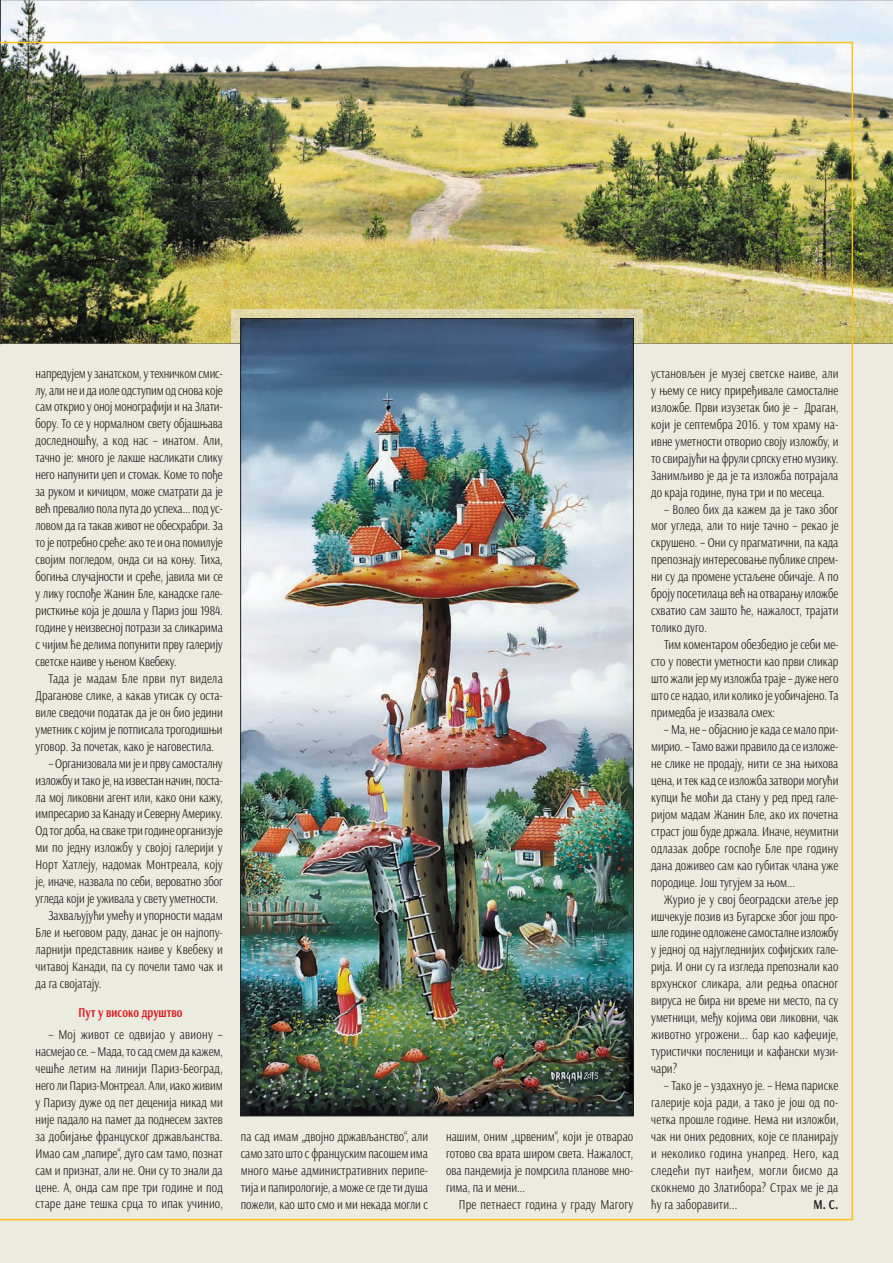
<style>
.page{position:relative;width:893px;height:1263px;background:#ecebdf}
.page>*{position:absolute;margin:0;border:0;box-sizing:border-box;transform-origin:0 0}
.t1{font:13.5px/17px "Arsenal";color:#231f20;text-align:justify;scale:.8 1}
.t2{font:13.5px "Arsenal";letter-spacing:-.02em;color:#231f20;scale:.8 1}
.t3{font:700 13.5px "Arsenal";color:#d81c23;scale:.8 1}
.t4{font:700 13.5px "Arsenal";color:#231f20;scale:.8 1}
</style>
<div class="page">
<svg style="left:0;top:0;width:1px;height:42px"></svg>
<img style="left:1px;top:0;width:892px;height:344px">
<img style="left:0;top:42px;width:853px;height:1178px">
<p class="t1" style="left:36px;top:365px;width:236px">напредујем у занатском, у техничком смис&shy;лу, али не и да иоле одступим од снова које сам открио у оној монографији и на Злати&shy;бору. То се у нормалном свету објашњава доследношћу, а код нас – инатом. Али, тачно је: много је лакше насликати слику него напунити џеп и стомак. Коме то пође за руком и кичицом, може сматрати да је већ превалио пола пута до успеха... под ус&shy;ловом да га такав живот не обесхрабри. За то је потребно среће: ако те и она помилује својим погледом, онда си на коњу. Тиха, богиња случајности и среће, јавила ми се у лику госпође Жанин Бле, канадске гале&shy;ристкиње која је дошла у Париз још 1984. године у неизвесној потрази за сликарима с чијим ће делима попунити прву галерију светске наиве у њеном Квебеку.</p>
<p class="t1" style="left:36px;top:670px;width:236px;text-indent:13px">Тада је мадам Бле први пут видела Драганове слике, а какав утисак су оста&shy;виле сведочи податак да је он био једини уметник с којим је потписала трогодишњи уговор. За почетак, како је наговестила.</p>
<p class="t1" style="left:48px;top:755px;width:220px">– Организовала ми је и прву самосталну</p>
<p class="t2" style="left:36px;top:772px;width:236px">изложбу и тако је, на известан начин, поста-</p>
<p class="t1" style="left:36px;top:788px;width:236px">ла мој ликовни агент или, како они кажу,</p>
<p class="t1" style="left:36px;top:805px;width:236px">импресарио за Канаду и Северну Америку.</p>
<p class="t1" style="left:36px;top:822px;width:235px">Од тог доба, на сваке три године организује</p>
<p class="t1" style="left:36px;top:839px;width:235px">ми по једну изложбу у својој галерији у</p>
<p class="t1" style="left:36px;top:856px;width:235px">Норт Хатлеју, надомак Монтреала, коју</p>
<p class="t1" style="left:36px;top:873px;width:236px">је, иначе, назвала по себи, вероватно због</p>
<p class="t1" style="left:36px;top:890px;width:230px">угледа који је уживала у свету уметности.</p>
<p class="t1" style="left:48px;top:907px;width:220px">Захваљујући умећу и упорности мадам</p>
<p class="t1" style="left:36px;top:924px;width:236px">Бле и његовом раду, данас је он најпопу-</p>
<p class="t1" style="left:36px;top:941px;width:236px">ларнији представник наиве у Квебеку и</p>
<p class="t1" style="left:36px;top:958px;width:236px">читавој Канади, па су почели тамо чак и</p>
<p class="t1" style="left:36px;top:975px;width:84px">да га својатају.</p>
<p class="t3" style="left:79px;top:1004px;width:131px">Пут у високо друштво</p>
<p class="t1" style="left:36px;top:1026px;width:236px;text-indent:13px">– Мој живот се одвијао у авиону – насмејао се. – Мада, то сад смем да кажем, чешће летим на линији Париз-Београд, него ли Париз-Монтреал. Али, иако живим у Паризу дуже од пет деценија никад ми није падало на памет да поднесем захтев за добијање француског држављанства.<br>Имао сам „папире“, дуго сам тамо, познат сам и признат, али не. Они су то знали да цене. А, онда сам пре три године и под старе дане тешка срца то ипак учинио,</p>
<p class="t1" style="left:241px;top:1128px;width:236px">па сад имам „двојно држављанство“, али само зато што с француским пасошем има много мање административних перипе&shy;тија и папирологије, а може се где ти душа пожели, као што смо и ми некада могли с</p>
<p class="t1" style="left:446px;top:1128px;width:236px">нашим, оним „црвеним“, који је отварао готово сва врата широм света. Нажалост, ова пандемија је помрсила планове мно&shy;гима, па и мени...</p>
<p class="t1" style="left:459px;top:1195px;width:220px">Пре петнаест година у граду Магогу</p>
<p class="t1" style="left:651px;top:365px;width:236px">установљен је музеј светске наиве, али у њему се нису приређивале самосталне изложбе. Први изузетак био је – Драган, који је септембра 2016. у том храму на&shy;ивне уметности отворио своју изложбу, и то свирајући на фрули српску етно музику.<br>Занимљиво је да је та изложба потрајала до краја године, пуна три и по месеца.</p>
<p class="t1" style="left:651px;top:501px;width:236px;text-indent:13px">– Волео бих да кажем да је тако због мог угледа, али то није тачно – рекао је скрушено. – Они су прагматични, па када препознају интересовање публике спрем&shy;ни су да промене устаљене обичаје. А по броју посетилаца већ на отварању иложбе схватио сам зашто ће, нажалост, трајати толико дуго.</p>
<p class="t1" style="left:651px;top:636px;width:236px;text-indent:13px">Тим коментаром обезбедио је себи ме&shy;сто у повести уметности као први сликар што жали јер му изложба траје – дуже него што се надао, или колико је уобичајено. Та примедба је изазвала смех:</p>
<p class="t1" style="left:651px;top:721px;width:236px;text-indent:13px">– Ма, не – објаснио је када се мало при&shy;мирио. – Тамо важи правило да се изложе&shy;не слике не продају, нити се зна њихова цена, и тек кад се изложба затвори могући купци ће моћи да стану у ред пред гале&shy;ријом мадам Жанин Бле, ако их почетна страст још буде држала. Иначе, неумитни одлазак добре госпође Бле пре годину дана доживео сам као губитак члана уже породице. Још тугујем за њом...</p>
<p class="t1" style="left:651px;top:891px;width:236px;text-indent:13px">Журио је у свој београдски атеље јер ишчекује позив из Бугарске због још про&shy;шле године одложене самосталне изложбу у једној од најугледнијих софијских гале&shy;рија. И они су га изгледа препознали као врхунског сликара, али редња опасног вируса не бира ни време ни место, па су уметници, међу којима ови ликовни, чак животно угрожени... бар као кафеџије, туристички посленици и кафански музи&shy;чари?</p>
<p class="t1" style="left:651px;top:1077px;width:236px;text-indent:13px">– Тако је – уздахнуо је. – Нема париске галерије која ради, а тако је још од по&shy;четка прошле године. Нема ни изложби, чак ни оних редовних, које се планирају и неколико година унапред. Него, кад следећи пут наиђем, могли бисмо да скокнемо до Златибора? Страх ме је да ћу га заборавити...</p>
<p class="t4" style="left:813px;top:1196px;width:33px">М. С.</p>
</div>
